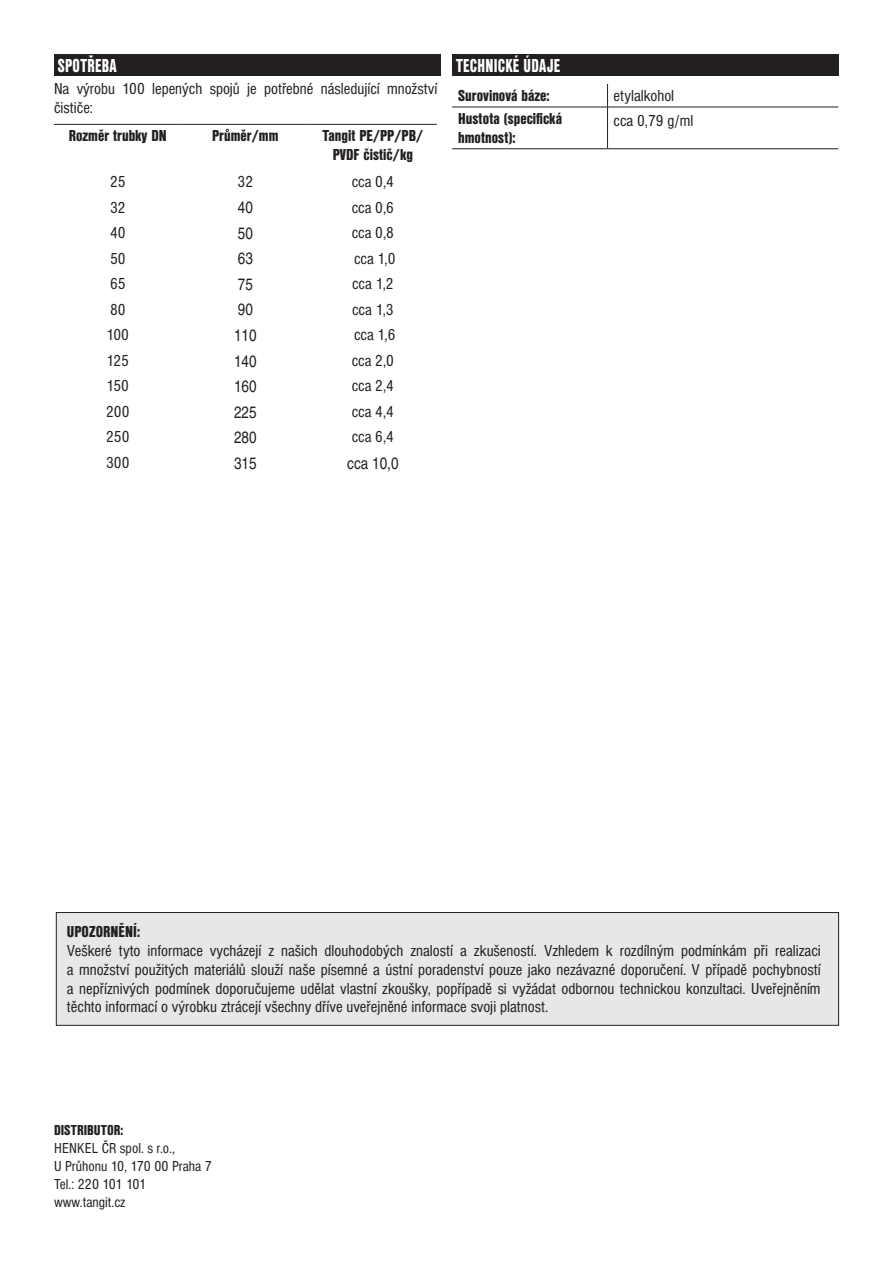
<style>
.page{position:relative;width:893px;height:1263px;background:#fff}
.page>*{position:absolute;margin:0;border:0;box-sizing:border-box;transform-origin:0 0}
.t1{font:19.5px "Nimbus Sans DOT Blac Cond";letter-spacing:.015em;color:#fff;scale:.85 1}
.t2{font:condensed 16.5px/18.8px "Nimbus Sans DOT";color:#231f20;text-align:justify}
.t3{font:16.5px/18.8px "Nimbus Sans DOT Blac Cond";color:#231f20}
.t4{font:16.5px "Nimbus San Con L";color:#231f20}
.t5{font:condensed 15px/18px "Nimbus Sans DOT";color:#231f20}
.t6{font:15px "Nimbus Sans DOT Blac Cond";color:#231f20}
</style>
<div class="page">
<div style="left:56px;top:912px;width:783px;height:113px;background:#e6e7e9"></div>
<div style="left:56px;top:912px;width:783px;height:114px;border:1px solid #231f20"></div>
<div style="left:54px;top:54px;width:386px;height:22px;background:#231f20"></div>
<div style="left:452px;top:54px;width:386px;height:22px;background:#231f20"></div>
<svg style="left:607px;top:84px;width:1px;height:23px"></svg>
<hr style="left:452px;top:107px;width:155px;height:1px;background:#231f20">
<hr style="left:607px;top:107px;width:231px;height:1px;background:#231f20">
<hr style="left:607px;top:107px;width:1px;height:42px;background:#231f20">
<hr style="left:452px;top:148px;width:155px;height:1px;background:#231f20">
<hr style="left:607px;top:148px;width:231px;height:1px;background:#231f20">
<hr style="left:54px;top:124px;width:128px;height:1px;background:#231f20">
<hr style="left:182px;top:124px;width:127px;height:1px;background:#231f20">
<hr style="left:309px;top:124px;width:128px;height:1px;background:#231f20">
<p class="t1" style="left:58px;top:54px;width:71px">SPOTŘEBA</p>
<p class="t2" style="left:54px;top:80px;width:385px">Na výrobu 100 lepených spojů je potřebné následující množství čističe:</p>
<p class="t3" style="left:69px;top:127px;width:100px">Rozměr trubky DN</p>
<p class="t3" style="left:212px;top:127px;width:68px">Průměr/mm</p>
<p class="t3" style="left:323px;top:127px;width:102px;text-align:center">Tangit PE/PP/PB/<br>PVDF čistič/kg</p>
<p class="t2" style="left:110px;top:173px;width:17px">25</p>
<p class="t2" style="left:238px;top:173px;width:17px">32</p>
<p class="t2" style="left:352px;top:173px;width:44px">cca 0,4</p>
<p class="t2" style="left:110px;top:198px;width:17px">32</p>
<p class="t4" style="left:238px;top:196px;width:17px">40</p>
<p class="t2" style="left:352px;top:198px;width:44px">cca 0,6</p>
<p class="t2" style="left:110px;top:224px;width:17px">40</p>
<p class="t4" style="left:238px;top:221px;width:17px">50</p>
<p class="t2" style="left:352px;top:224px;width:44px">cca 0,8</p>
<p class="t2" style="left:110px;top:249px;width:17px">50</p>
<p class="t4" style="left:238px;top:247px;width:17px">63</p>
<p class="t2" style="left:354px;top:249px;width:43px">cca 1,0</p>
<p class="t2" style="left:110px;top:275px;width:17px">65</p>
<p class="t4" style="left:238px;top:272px;width:17px">75</p>
<p class="t2" style="left:352px;top:275px;width:43px">cca 1,2</p>
<p class="t2" style="left:110px;top:300px;width:17px">80</p>
<p class="t4" style="left:238px;top:298px;width:17px">90</p>
<p class="t2" style="left:352px;top:300px;width:43px">cca 1,3</p>
<p class="t2" style="left:107px;top:326px;width:24px">100</p>
<p class="t4" style="left:234px;top:323px;width:24px">110</p>
<p class="t2" style="left:354px;top:326px;width:43px">cca 1,6</p>
<p class="t2" style="left:107px;top:351px;width:24px">125</p>
<p class="t4" style="left:234px;top:349px;width:24px">140</p>
<p class="t2" style="left:352px;top:351px;width:44px">cca 2,0</p>
<p class="t2" style="left:107px;top:377px;width:24px">150</p>
<p class="t4" style="left:234px;top:374px;width:24px">160</p>
<p class="t2" style="left:352px;top:377px;width:44px">cca 2,4</p>
<p class="t2" style="left:106px;top:402px;width:25px">200</p>
<p class="t4" style="left:234px;top:400px;width:24px">225</p>
<p class="t2" style="left:352px;top:402px;width:44px">cca 4,4</p>
<p class="t2" style="left:106px;top:428px;width:25px">250</p>
<p class="t4" style="left:234px;top:425px;width:24px">280</p>
<p class="t2" style="left:352px;top:428px;width:44px">cca 6,4</p>
<p class="t2" style="left:106px;top:453px;width:25px">300</p>
<p class="t4" style="left:234px;top:451px;width:24px">315</p>
<p class="t4" style="left:347px;top:451px;width:53px">cca 10,0</p>
<p class="t1" style="left:456px;top:54px;width:124px">TECHNICKÉ ÚDAJE</p>
<p class="t3" style="left:458px;top:86px;width:93px">Surovinová báze:</p>
<p class="t2" style="left:613px;top:87px;width:62px">etylalkohol</p>
<p class="t3" style="left:458px;top:109px;width:105px">Hustota (specifická hmotnost):</p>
<p class="t2" style="left:613px;top:112px;width:81px">cca 0,79 g/ml</p>
<p class="t3" style="left:67px;top:922px;width:75px">UPOZORNĚNÍ:</p>
<p class="t2" style="left:67px;top:941px;width:755px">Veškeré tyto informace vycházejí z našich dlouhodobých znalostí a zkušeností. Vzhledem k rozdílným podmínkám při realizaci a množství použitých materiálů slouží naše písemné a ústní poradenství pouze jako nezávazné doporučení. V případě pochybností a nepříznivých podmínek doporučujeme udělat vlastní zkoušky, popřípadě si vyžádat odbornou technickou konzultaci. Uveřejněním těchto informací o výrobku ztrácejí všechny dříve uveřejněné informace svoji platnost.</p>
<p class="t6" style="left:54px;top:1121px;width:71px">DISTRIBUTOR:</p>
<p class="t5" style="left:54px;top:1139px;width:159px">HENKEL ČR spol. s r.o.,<br>U Průhonu 10, 170 00 Praha 7<br>Tel.: 220 101 101 www.tangit.cz</p>
</div>
